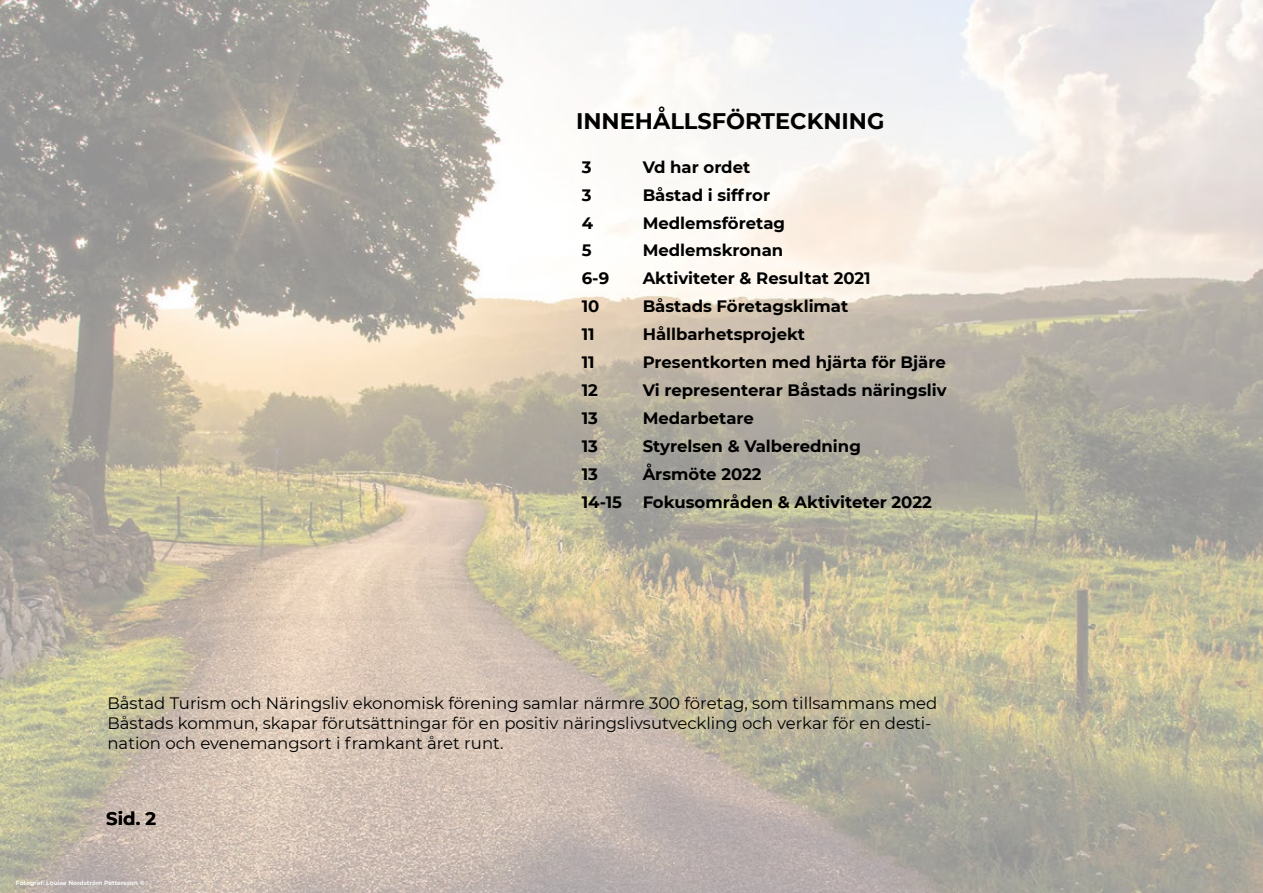
<style>
.page{position:relative;width:1263px;height:893px;background:#fff}
.page>*{position:absolute;margin:0;border:0;box-sizing:border-box;transform-origin:0 0}
.t1{font:700 22.5px "Montserrat";color:#000}
.t2{font:700 18px "Montserrat";color:#000}
.t3{font:700 16.5px "Montserrat";color:#000}
.t4{font:16.5px/19.8px "Montserrat";color:#000}
.t5{font:700 6px "Montserrat";color:#f8f8f8}
</style>
<div class="page">
<img style="left:0;top:0;width:1263px;height:893px">
<h1 class="t1" style="left:576px;top:105px;width:310px">INNEHÅLLSFÖRTECKNING</h1>
<p class="t3" style="left:582px;top:155px;width:11px">3</p>
<p class="t3" style="left:643px;top:155px;width:109px">Vd har ordet</p>
<p class="t3" style="left:582px;top:183px;width:11px">3</p>
<p class="t3" style="left:643px;top:183px;width:129px">Båstad i siffror</p>
<p class="t3" style="left:582px;top:211px;width:13px">4</p>
<p class="t3" style="left:643px;top:211px;width:144px">Medlemsföretag</p>
<p class="t3" style="left:582px;top:239px;width:11px">5</p>
<p class="t3" style="left:643px;top:239px;width:142px">Medlemskronan</p>
<p class="t3" style="left:582px;top:267px;width:29px">6-9</p>
<p class="t3" style="left:643px;top:267px;width:230px">Aktiviteter &amp; Resultat 2021</p>
<p class="t3" style="left:582px;top:295px;width:19px">10</p>
<p class="t3" style="left:643px;top:295px;width:207px">Båstads Företagsklimat</p>
<p class="t3" style="left:582px;top:323px;width:14px">11</p>
<p class="t3" style="left:643px;top:323px;width:164px">Hållbarhetsprojekt</p>
<p class="t3" style="left:582px;top:351px;width:14px">11</p>
<p class="t3" style="left:643px;top:351px;width:305px">Presentkorten med hjärta för Bjäre</p>
<p class="t3" style="left:582px;top:379px;width:18px">12</p>
<p class="t3" style="left:643px;top:379px;width:305px">Vi representerar Båstads näringsliv</p>
<p class="t3" style="left:582px;top:407px;width:18px">13</p>
<p class="t3" style="left:643px;top:407px;width:113px">Medarbetare</p>
<p class="t3" style="left:582px;top:434px;width:18px">13</p>
<p class="t3" style="left:643px;top:434px;width:220px">Styrelsen &amp; Valberedning</p>
<p class="t3" style="left:582px;top:462px;width:18px">13</p>
<p class="t3" style="left:643px;top:462px;width:120px">Årsmöte 2022</p>
<p class="t3" style="left:582px;top:490px;width:42px">14-15</p>
<p class="t3" style="left:643px;top:490px;width:291px">Fokusområden &amp; Aktiviteter 2022</p>
<p class="t4" style="left:107px;top:693px;width:831px">Båstad Turism och Näringsliv ekonomisk förening samlar närmre 300 företag, som tillsammans med<br>Båstads kommun, skapar förutsättningar för en positiv näringslivsutveckling och verkar för en desti&shy;nation och evenemangsort i framkant året runt.</p>
<p class="t2" style="left:106px;top:806px;width:51px">Sid. 2</p>
<p class="t5" style="left:16px;top:878px;width:130px">Fotograf: Louise Nordström Pettersson ©</p>
</div>
